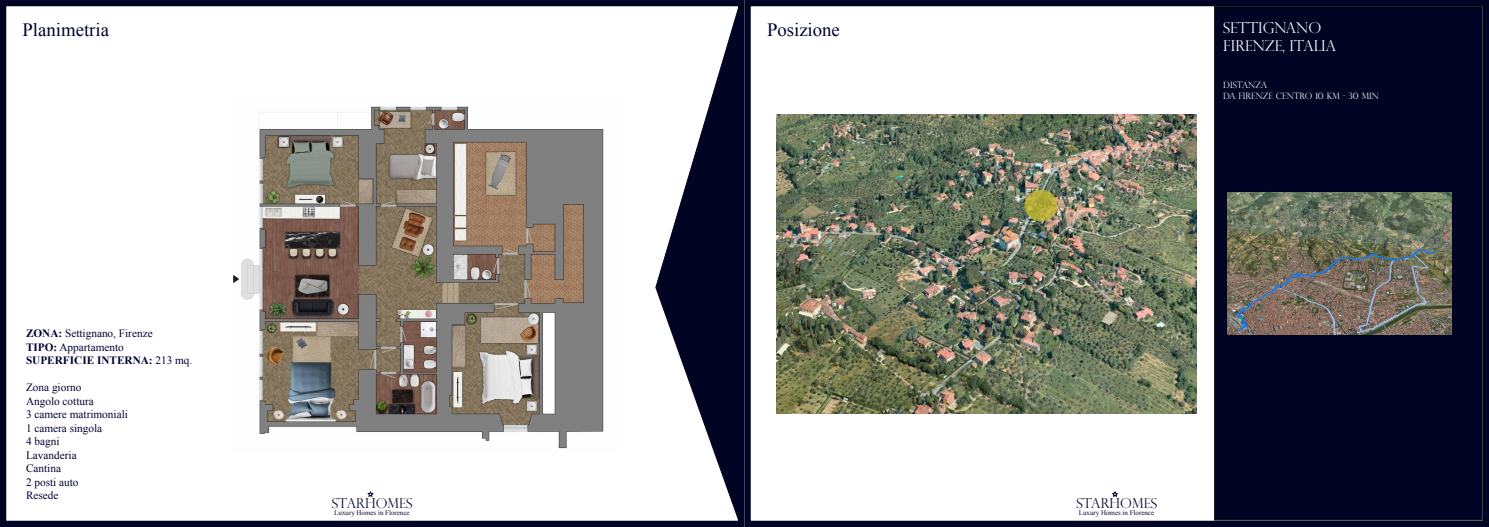
<style>
.page{position:relative;width:1489px;height:527px;background:#fff}
.page>*{position:absolute;margin:0;border:0;box-sizing:border-box;transform-origin:0 0}
.t1{font:18.75px "Times New Roman";color:#010431}
.t2{font:300 15px "Perpetua Titling";color:#fff}
.t3{font:300 13.62px "Perpetua Titling";color:#010a2f}
.t4{font:11.25px "Times New Roman";color:#010431}
.t5{font:700 11.25px "Times New Roman";color:#010431}
.t6{font:300 8.75px "Perpetua Titling";color:#fff}
.t7{font:7px "Times New Roman";color:#010a2f}
.s1{font-weight:700}
.s2{font-weight:400}
</style>
<div class="page">
<div style="left:0;top:0;width:744px;height:526px;border:6px solid #010423"></div>
<div style="left:744px;top:0;width:744px;height:526px;border:6px solid #010423"></div>
<svg style="left:655px;top:5px;width:85px;height:520px"></svg>
<div style="left:1214px;top:7px;width:267px;height:512px;background:#010423"></div>
<div style="left:1214px;top:6px;width:268px;height:514px;border:1px solid #231f20"></div>
<svg style="left:368px;top:491px;width:5px;height:5px"></svg>
<svg style="left:1112px;top:491px;width:5px;height:5px"></svg>
<img style="left:776px;top:114px;width:420px;height:299px">
<svg style="left:1028px;top:193px;width:25px;height:24px"></svg>
<div style="left:1024px;top:190px;width:33px;height:31px;border:7px solid #c5b92f;border-radius:50%"></div>
<img style="left:1227px;top:192px;width:224px;height:142px">
<img style="left:233px;top:106px;width:371px;height:343px">
<p class="t1" style="left:22px;top:17px;width:88px">Planimetria</p>
<p class="t4" style="left:26px;top:325px;width:128px"><span class="s1">ZONA:</span> Settignano, Firenze</p>
<p class="t4" style="left:26px;top:339px;width:99px"><span class="s1">TIPO:</span> Appartamento</p>
<p class="t5" style="left:26px;top:352px;width:168px">SUPERFICIE INTERNA: <span class="s2">213 mq.</span></p>
<p class="t4" style="left:26px;top:379px;width:57px">Zona giorno</p>
<p class="t4" style="left:26px;top:393px;width:69px">Angolo cottura</p>
<p class="t4" style="left:26px;top:406px;width:103px">3 camere matrimoniali</p>
<p class="t4" style="left:26px;top:420px;width:78px">1 camera singola</p>
<p class="t4" style="left:26px;top:433px;width:35px">4 bagni</p>
<p class="t4" style="left:26px;top:447px;width:52px">Lavanderia</p>
<p class="t4" style="left:26px;top:460px;width:36px">Cantina</p>
<p class="t4" style="left:26px;top:474px;width:54px">2 posti auto</p>
<p class="t4" style="left:26px;top:487px;width:34px">Resede</p>
<p class="t3" style="left:332px;top:494px;width:82px">STARHOMES</p>
<p class="t7" style="left:334px;top:507px;width:77px">Luxury Homes in Florence</p>
<p class="t1" style="left:767px;top:17px;width:74px">Posizione</p>
<p class="t2" style="left:1223px;top:19px;width:100px">SETTIGNANO</p>
<p class="t2" style="left:1223px;top:37px;width:114px">FIRENZE, ITALIA</p>
<p class="t6" style="left:1223px;top:80px;width:45px">DISTANZA</p>
<p class="t6" style="left:1223px;top:90px;width:157px">DA FIRENZE CENTRO 10 KM - 30 MIN</p>
<p class="t3" style="left:1076px;top:494px;width:82px">STARHOMES</p>
<p class="t7" style="left:1078px;top:507px;width:77px">Luxury Homes in Florence</p>
</div>
